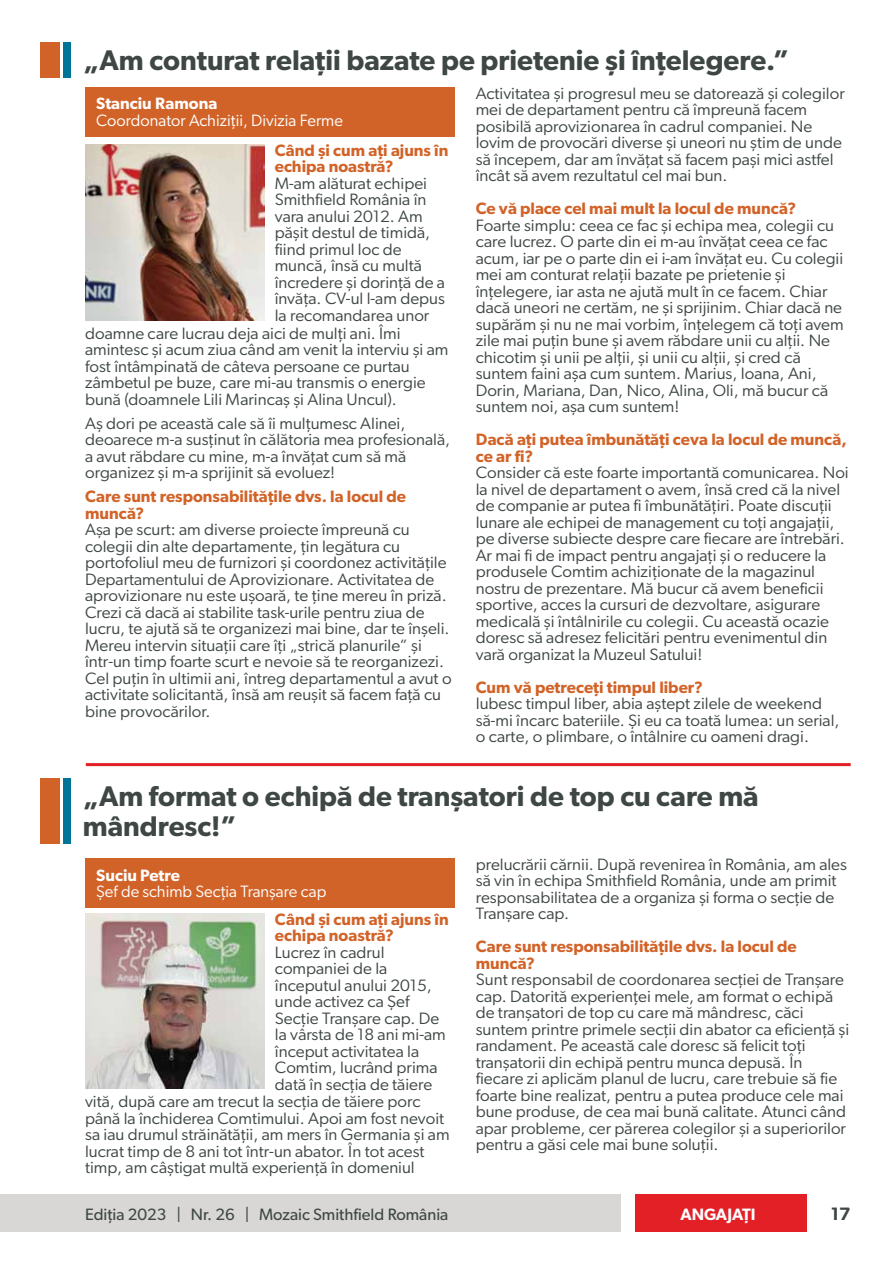
<style>
.page{position:relative;width:893px;height:1263px;background:#fff}
.page>*{position:absolute;margin:0;border:0;box-sizing:border-box;transform-origin:0 0}
.t1{font:600 28.5px/30px "Gibson";color:#3e4744}
.t2{font:600 18px "Gibson";color:#3e4744}
.t3{font:16.5px/16.5px "Gibson";color:#3e4744}
.t4{font:600 16.5px/16.5px "Gibson";color:#d26328}
.t5{font:16.5px "Gibson";color:#fff}
.t6{font:16.5px "Gibson";color:#3e4744}
.t7{font:600 16.5px "Gibson";color:#fff}
</style>
<div class="page">
<div style="left:0;top:1194px;width:620px;height:38px;background:#d8d7d6"></div>
<div style="left:635px;top:1194px;width:172px;height:38px;background:#e42027"></div>
<div style="left:41px;top:43px;width:19px;height:35px;background:#d26328"></div>
<div style="left:64px;top:43px;width:7px;height:35px;background:#007496"></div>
<img style="left:85px;top:144px;width:179px;height:177px">
<div style="left:85px;top:87px;width:369px;height:49px;background:#d26328"></div>
<hr style="left:86px;top:763px;width:765px;height:3px;background:#e42027">
<div style="left:41px;top:779px;width:19px;height:65px;background:#d26328"></div>
<div style="left:64px;top:779px;width:7px;height:65px;background:#007496"></div>
<img style="left:85px;top:913px;width:179px;height:175px">
<div style="left:85px;top:858px;width:369px;height:50px;background:#d26328"></div>
<h1 class="t1" style="left:83px;top:45px;width:708px">„Am conturat relații bazate pe prietenie și înțelegere.”</h1>
<p class="t7" style="left:96px;top:94px;width:123px">Stanciu Ramona</p>
<p class="t5" style="left:96px;top:110px;width:248px">Coordonator Achiziții, Divizia Ferme</p>
<p class="t4" style="left:275px;top:141px;width:175px">Când și cum ați ajuns în echipa noastră?</p>
<p class="t3" style="left:275px;top:174px;width:172px">M-am alăturat echipei<br>Smithfield România în vara anului 2012. Am pășit destul de timidă, fiind primul loc de muncă, însă cu multă încredere și dorință de a învăța. CV-ul l-am depus la recomandarea unor</p>
<p class="t3" style="left:85px;top:324px;width:365px">doamne care lucrau deja aici de mulți ani. Îmi amintesc și acum ziua când am venit la interviu și am fost întâmpinată de câteva persoane ce purtau zâmbetul pe buze, care mi-au transmis o energie bună (doamnele Lili Marincaș și Alina Uncul).</p>
<p class="t3" style="left:85px;top:414px;width:367px">Aș dori pe această cale să îi mulțumesc Alinei, deoarece m-a susținut în călătoria mea profesională, a avut răbdare cu mine, m-a învățat cum să mă organizez și m-a sprijinit să evoluez!</p>
<p class="t4" style="left:85px;top:488px;width:323px">Care sunt responsabilitățile dvs. la locul de muncă?</p>
<p class="t3" style="left:85px;top:521px;width:368px">Așa pe scurt: am diverse proiecte împreună cu colegii din alte departamente, țin legătura cu portofoliul meu de furnizori și coordonez activitățile Departamentului de Aprovizionare. Activitatea de aprovizionare nu este ușoară, te ține mereu în priză.<br>Crezi că dacă ai stabilite task-urile pentru ziua de lucru, te ajută să te organizezi mai bine, dar te înșeli.<br>Mereu intervin situații care îți „strică planurile” și într-un timp foarte scurt e nevoie să te reorganizezi.<br>Cel puțin în ultimii ani, întreg departamentul a avut o activitate solicitantă, însă am reușit să facem față cu bine provocărilor.</p>
<p class="t3" style="left:476px;top:84px;width:370px">Activitatea și progresul meu se datorează și colegilor mei de departament pentru că împreună facem posibilă aprovizionarea în cadrul companiei. Ne lovim de provocări diverse și uneori nu știm de unde să începem, dar am învățat să facem pași mici astfel încât să avem rezultatul cel mai bun.</p>
<p class="t4" style="left:476px;top:200px;width:322px">Ce vă place cel mai mult la locul de muncă?</p>
<p class="t3" style="left:476px;top:216px;width:369px">Foarte simplu: ceea ce fac și echipa mea, colegii cu care lucrez. O parte din ei m-au învățat ceea ce fac acum, iar pe o parte din ei i-am învățat eu. Cu colegii mei am conturat relații bazate pe prietenie și înțelegere, iar asta ne ajută mult în ce facem. Chiar dacă uneori ne certăm, ne și sprijinim. Chiar dacă ne supărăm și nu ne mai vorbim, înțelegem că toți avem zile mai puțin bune și avem răbdare unii cu alții. Ne chicotim și unii pe alții, și unii cu alții, și cred că suntem faini așa cum suntem. Marius, Ioana, Ani, Dorin, Mariana, Dan, Nico, Alina, Oli, mă bucur că suntem noi, așa cum suntem!</p>
<p class="t4" style="left:476px;top:431px;width:372px">Dacă ați putea îmbunătăți ceva la locul de muncă, ce ar fi?</p>
<p class="t3" style="left:476px;top:464px;width:375px">Consider că este foarte importantă comunicarea. Noi la nivel de departament o avem, însă cred că la nivel de companie ar putea fi îmbunătățiri. Poate discuții lunare ale echipei de management cu toți angajații, pe diverse subiecte despre care fiecare are întrebări.<br>Ar mai fi de impact pentru angajați și o reducere la produsele Comtim achiziționate de la magazinul nostru de prezentare. Mă bucur că avem beneficii sportive, acces la cursuri de dezvoltare, asigurare medicală și întâlnirile cu colegii. Cu această ocazie doresc să adresez felicitări pentru evenimentul din vară organizat la Muzeul Satului!</p>
<p class="t4" style="left:476px;top:678px;width:229px">Cum vă petreceți timpul liber?</p>
<p class="t3" style="left:476px;top:695px;width:365px">Iubesc timpul liber, abia aștept zilele de weekend să-mi încarc bateriile. Și eu ca toată lumea: un serial, o carte, o plimbare, o întâlnire cu oameni dragi.</p>
<h1 class="t1" style="left:83px;top:781px;width:677px">„Am format o echipă de tranșatori de top cu care mă mândresc!”</h1>
<p class="t7" style="left:96px;top:865px;width:85px">Suciu Petre</p>
<p class="t5" style="left:96px;top:882px;width:232px">Șef de schimb Secția Tranșare cap</p>
<p class="t4" style="left:275px;top:910px;width:175px">Când și cum ați ajuns în echipa noastră?</p>
<p class="t3" style="left:275px;top:944px;width:172px">Lucrez în cadrul companiei de la începutul anului 2015, unde activez ca Șef<br>Secție Tranșare cap. De la vârsta de 18 ani mi-am început activitatea la<br>Comtim, lucrând prima dată în secția de tăiere</p>
<p class="t3" style="left:85px;top:1093px;width:366px">vită, după care am trecut la secția de tăiere porc până la închiderea Comtimului. Apoi am fost nevoit sa iau drumul străinătății, am mers în Germania și am lucrat timp de 8 ani tot într-un abator. În tot acest timp, am câștigat multă experiență în domeniul</p>
<p class="t3" style="left:476px;top:855px;width:373px">prelucrării cărnii. După revenirea în România, am ales să vin în echipa Smithfield România, unde am primit responsabilitatea de a organiza și forma o secție de Tranșare cap.</p>
<p class="t4" style="left:476px;top:938px;width:323px">Care sunt responsabilitățile dvs. la locul de muncă?</p>
<p class="t3" style="left:476px;top:971px;width:375px">Sunt responsabil de coordonarea secției de Tranșare cap. Datorită experienței mele, am format o echipă de tranșatori de top cu care mă mândresc, căci suntem printre primele secții din abator ca eficiență și randament. Pe această cale doresc să felicit toți tranșatorii din echipă pentru munca depusă. În fiecare zi aplicăm planul de lucru, care trebuie să fie foarte bine realizat, pentru a putea produce cele mai bune produse, de cea mai bună calitate. Atunci când apar probleme, cer părerea colegilor și a superiorilor pentru a găsi cele mai bune soluții.</p>
<p class="t6" style="left:85px;top:1204px;width:365px">Ediția 2023 | Nr. 26 | Mozaic Smithfield România</p>
<p class="t7" style="left:680px;top:1205px;width:76px">ANGAJAȚI</p>
<p class="t2" style="left:831px;top:1203px;width:21px">17</p>
</div>
